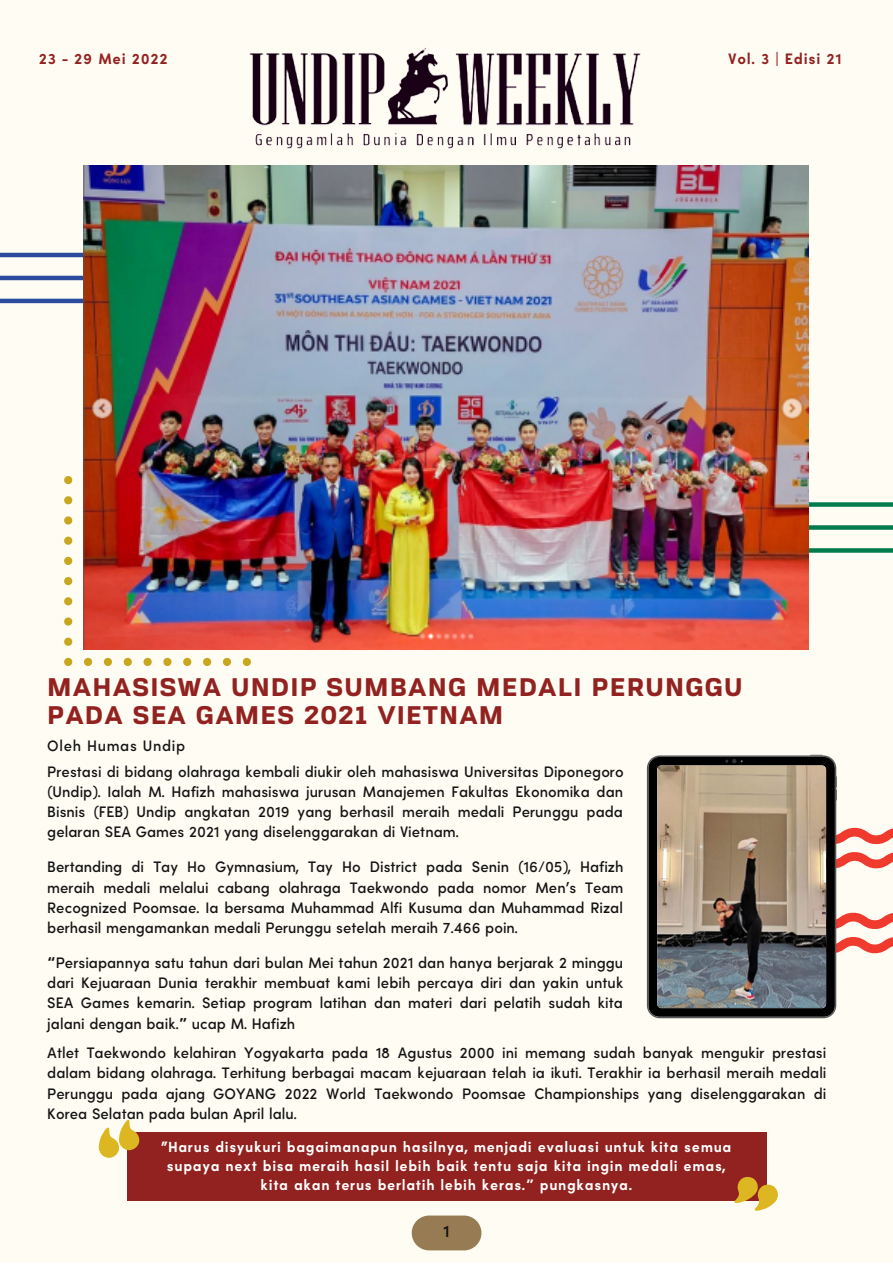
<style>
.page{position:relative;width:893px;height:1264px;background:#fff}
.page>*{position:absolute;margin:0;border:0;box-sizing:border-box;transform-origin:0 0}
.t1{font:700 27px/28px "Akzentica 4 F Extra";letter-spacing:.045em;color:#92221f}
.t2{font:700 16.5px "Brutel";color:#131313}
.t3{font:600 15px/20.2px "Brutel";color:#131313;text-align:justify}
.t4{font:800 15px "Brutel";letter-spacing:.045em;color:#92221f}
.t5{font:800 14.4px/19px "Brutel";letter-spacing:.045em;color:#fff;text-align:center}
.s1{font-family:"Noto Sans Gurmukhi";font-weight:700}
</style>
<div class="page">
<div style="left:0;top:0;width:892px;height:1262px;background:#fffcf4"></div>
<img style="left:229px;top:47px;width:422px;height:119px">
<div style="left:411px;top:1215px;width:70px;height:35px;background:#977b52;border-radius:17px"></div>
<hr style="left:0;top:253px;width:149px;height:4px;background:#2c4a9e">
<hr style="left:0;top:276px;width:149px;height:4px;background:#2c4a9e">
<hr style="left:0;top:299px;width:162px;height:4px;background:#2c4a9e">
<div style="left:756px;top:502px;width:136px;height:5px;background:#007b4c"></div>
<svg style="left:808px;top:525px;width:84px;height:4px"></svg>
<svg style="left:808px;top:548px;width:84px;height:4px"></svg>
<svg style="left:243px;top:658px;width:8px;height:8px"></svg>
<svg style="left:223px;top:658px;width:8px;height:8px"></svg>
<svg style="left:203px;top:658px;width:8px;height:8px"></svg>
<svg style="left:183px;top:658px;width:8px;height:8px"></svg>
<svg style="left:163px;top:658px;width:8px;height:8px"></svg>
<svg style="left:143px;top:658px;width:9px;height:8px"></svg>
<svg style="left:124px;top:658px;width:8px;height:8px"></svg>
<svg style="left:104px;top:658px;width:8px;height:8px"></svg>
<svg style="left:84px;top:658px;width:8px;height:8px"></svg>
<svg style="left:64px;top:658px;width:8px;height:8px"></svg>
<svg style="left:64px;top:637px;width:8px;height:8px"></svg>
<svg style="left:64px;top:617px;width:8px;height:8px"></svg>
<svg style="left:64px;top:597px;width:8px;height:8px"></svg>
<svg style="left:64px;top:577px;width:8px;height:8px"></svg>
<svg style="left:64px;top:557px;width:8px;height:8px"></svg>
<svg style="left:64px;top:536px;width:8px;height:9px"></svg>
<svg style="left:64px;top:516px;width:8px;height:8px"></svg>
<svg style="left:64px;top:496px;width:8px;height:8px"></svg>
<svg style="left:64px;top:476px;width:8px;height:8px"></svg>
<svg style="left:836px;top:827px;width:56px;height:41px"></svg>
<svg style="left:836px;top:912px;width:56px;height:41px"></svg>
<svg style="left:646px;top:755px;width:190px;height:263px;background:#201f1f"></svg>
<img style="left:657px;top:765px;width:169px;height:242px;border-radius:4px">
<svg style="left:725px;top:759px;width:17px;height:4px"></svg>
<svg style="left:836px;top:776px;width:1px;height:24px"></svg>
<svg style="left:810px;top:754px;width:12px;height:1px"></svg>
<img style="left:83px;top:166px;width:725px;height:483px">
<div style="left:127px;top:1132px;width:639px;height:68px;background:#92221f"></div>
<svg style="left:98px;top:1120px;width:42px;height:38px"></svg>
<svg style="left:730px;top:1172px;width:48px;height:39px"></svg>
<p class="t4" style="left:39px;top:52px;width:130px">23 - 29 Mei 2022</p>
<p class="t4" style="left:728px;top:52px;width:115px">Vol. 3 | Edisi 21</p>
<h1 class="t1" style="left:47px;top:675px;width:696px">MAHASISWA UNDIP SUMBANG MEDALI PERUNGGU<br>PADA SEA GAMES 2021 VIETNAM</h1>
<p class="t3" style="left:47px;top:734px;width:578px;line-height:25.7px">Oleh Humas Undip<br>Prestasi di bidang olahraga kembali diukir oleh mahasiswa Universitas Diponegoro</p>
<p class="t3" style="left:47px;top:782px;width:577px">(Undip). Ialah M. Hafizh mahasiswa jurusan Manajemen Fakultas Ekonomika dan Bisnis (FEB) Undip angkatan 2019 yang berhasil meraih medali Perunggu pada gelaran SEA Games 2021 yang diselenggarakan di Vietnam.</p>
<p class="t3" style="left:47px;top:858px;width:577px">Bertanding di Tay Ho Gymnasium, Tay Ho District pada Senin (16/05), Hafizh meraih medali melalui cabang olahraga Taekwondo pada nomor Men’s Team Recognized Poomsae. Ia bersama Muhammad Alfi Kusuma dan Muhammad Rizal berhasil mengamankan medali Perunggu setelah meraih 7.466 poin.</p>
<p class="t3" style="left:47px;top:953px;width:577px"><span class="s1">“</span>Persiapannya satu tahun dari bulan Mei tahun 2021 dan hanya berjarak 2 minggu dari Kejuaraan Dunia terakhir membuat kami lebih percaya diri dan yakin untuk SEA Games kemarin. Setiap program latihan dan materi dari pelatih sudah kita jalani dengan baik.<span class="s1">”</span> ucap M. Hafizh</p>
<p class="t3" style="left:47px;top:1044px;width:780px">Atlet Taekwondo kelahiran Yogyakarta pada 18 Agustus 2000 ini memang sudah banyak mengukir prestasi dalam bidang olahraga. Terhitung berbagai macam kejuaraan telah ia ikuti. Terakhir ia berhasil meraih medali Perunggu pada ajang GOYANG 2022 World Taekwondo Poomsae Championships yang diselenggarakan di Korea Selatan pada bulan April lalu.</p>
<p class="t5" style="left:161px;top:1138px;width:571px">"Harus disyukuri bagaimanapun hasilnya, menjadi evaluasi untuk kita semua supaya next bisa meraih hasil lebih baik tentu saja kita ingin medali emas, kita akan terus berlatih lebih keras.<span class="s1">”</span> pungkasnya.</p>
<p class="t2" style="left:443px;top:1224px;width:8px">1</p>
</div>
